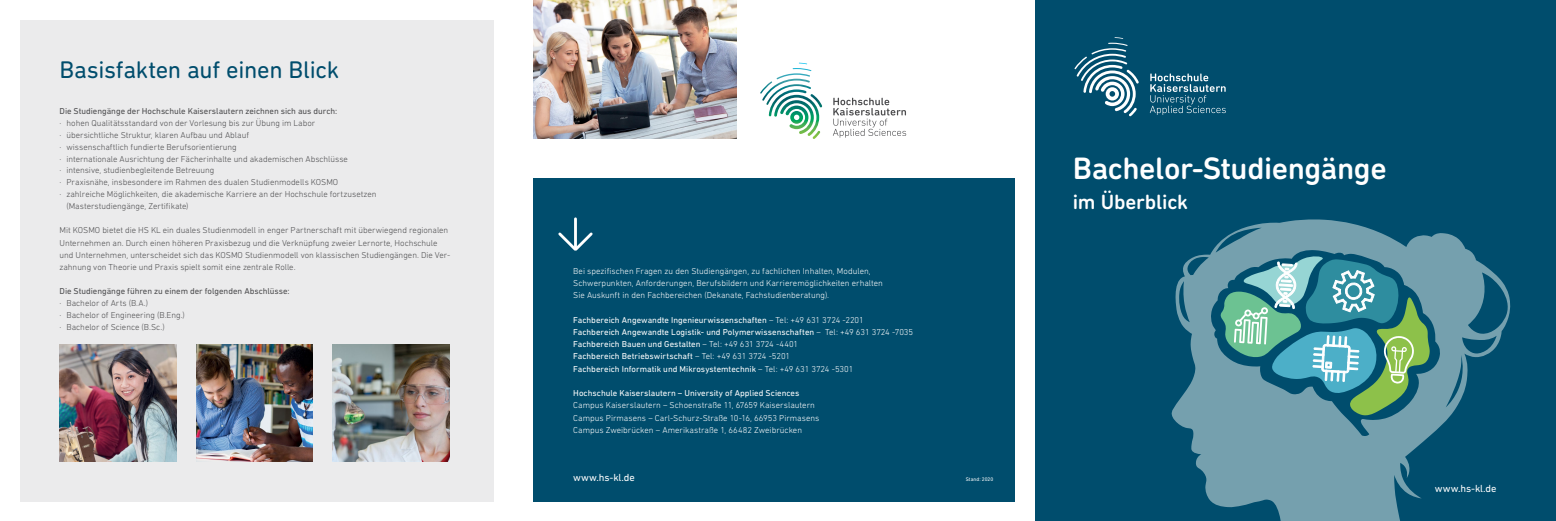
<style>
.page{position:relative;width:1556px;height:521px;background:#fff}
.page>*{position:absolute;margin:0;border:0;box-sizing:border-box;transform-origin:0 0}
.t1{font:500 31.5px "DIN Next Rounded LT Pro";letter-spacing:-.015em;color:#fff}
.t2{font:24.5px "DIN Next Rounded LT Pro";letter-spacing:-.015em;color:#004d6d}
.t3{font:500 21px "DIN Next Rounded LT Pro";letter-spacing:-.01em;color:#fff}
.t4{font:10.5px "DIN Next Rounded LT Pro";letter-spacing:-.01em;color:#fff}
.t5{font:300 8.75px/12.2px "DIN Next Rounded LT Pro";letter-spacing:-.005em;color:#4d4d4f}
.t6{font:300 8.75px/12.2px "DIN Next Rounded LT Pro";color:#fff}
.t7{font:8.75px/12.2px "DIN Next Rounded LT Pro";color:#fff}
.t8{font:8.75px "DIN Next Rounded LT Pro";letter-spacing:-.005em;color:#4d4d4f}
.t9{font:5.25px "DIN Next Rounded LT Pro";letter-spacing:.01em;color:#fff}
.s1{font-weight:300}
</style>
<div class="page">
<div style="left:1035px;top:0;width:520px;height:521px;background:#004d6d"></div>
<div style="left:533px;top:178px;width:481px;height:323px;background:#004d6d"></div>
<img style="left:533px;top:0;width:203px;height:138px">
<svg style="left:760px;top:63px;width:62px;height:73px"></svg>
<svg style="left:833px;top:98px;width:73px;height:40px"></svg>
<svg style="left:1074px;top:37px;width:64px;height:79px"></svg>
<svg style="left:1149px;top:73px;width:76px;height:42px"></svg>
<svg style="left:1171px;top:219px;width:340px;height:302px"></svg>
<hr style="left:574px;top:219px;width:3px;height:28px;background:#fff">
<svg style="left:558px;top:230px;width:35px;height:21px"></svg>
<div style="left:20px;top:20px;width:474px;height:481px;background:#ebebec"></div>
<img style="left:196px;top:345px;width:117px;height:116px">
<img style="left:332px;top:345px;width:117px;height:116px">
<img style="left:60px;top:345px;width:116px;height:116px">
<h2 class="t2" style="left:60px;top:55px;width:281px">Basisfakten auf einen Blick</h2>
<p class="t8" style="left:60px;top:106px;width:279px">Die Studiengänge der Hochschule Kaiserslautern zeichnen sich aus durch:</p>
<p class="t5" style="left:60px;top:117px;width:257px">∙ hohen Qualitätsstandard von der Vorlesung bis zur Übung im Labor</p>
<p class="t5" style="left:60px;top:129px;width:191px">∙ übersichtliche Struktur, klaren Aufbau und Ablauf</p>
<p class="t5" style="left:60px;top:140px;width:179px">∙ wissenschaftlich fundierte Berufsorientierung</p>
<p class="t5" style="left:60px;top:152px;width:290px">∙ internationale Ausrichtung der Fächerinhalte und akademischen Abschlüsse</p>
<p class="t5" style="left:60px;top:164px;width:156px">∙ intensive, studienbegleitende Betreuung</p>
<p class="t5" style="left:60px;top:176px;width:280px">∙ Praxisnähe, insbesondere im Rahmen des dualen Studienmodells KOSMO</p>
<p class="t5" style="left:60px;top:188px;width:318px">∙ zahlreiche Möglichkeiten, die akademische Karriere an der Hochschule fortzusetzen</p>
<p class="t5" style="left:66px;top:200px;width:124px">(Masterstudiengänge, Zertifikate)</p>
<p class="t5" style="left:60px;top:224px;width:391px">Mit KOSMO bietet die HS KL ein duales Studienmodell in enger Partnerschaft mit überwiegend regionalen Unternehmen an. Durch einen höheren Praxisbezug und die Verknüpfung zweier Lernorte, Hochschule und Unternehmen, unterscheidet sich das KOSMO Studienmodell von klassischen Studiengängen. Die Ver&shy;zahnung von Theorie und Praxis spielt somit eine zentrale Rolle.</p>
<p class="t8" style="left:60px;top:286px;width:232px">Die Studiengänge führen zu einem der folgenden Abschlüsse:</p>
<p class="t5" style="left:60px;top:297px;width:127px;line-height:11.8px">∙ Bachelor of Arts (B.A.)<br>∙ Bachelor of Engineering (B.Eng.) ∙ Bachelor of Science (B.Sc.)</p>
<p class="t6" style="left:573px;top:264px;width:311px">Bei spezifischen Fragen zu den Studiengängen, zu fachlichen Inhalten, Modulen,<br>Schwerpunkten, Anforderungen, Berufsbildern und Karrieremöglichkeiten erhalten<br>Sie Auskunft in den Fachbereichen (Dekanate, Fachstudienberatung).</p>
<p class="t7" style="left:573px;top:313px;width:341px">Fachbereich Angewandte Ingenieurwissenschaften <span class="s1">– Tel: +49 631 3724 -2201<br></span>Fachbereich Angewandte Logistik- und Polymerwissenschaften <span class="s1">– Tel: +49 631 3724 -7035<br></span>Fachbereich Bauen und Gestalten <span class="s1">– Tel: +49 631 3724 -4401<br></span>Fachbereich Betriebswirtschaft <span class="s1">– Tel: +49 631 3724 -5201<br></span>Fachbereich Informatik und Mikrosystemtechnik <span class="s1">– Tel: +49 631 3724 -5301</span></p>
<p class="t7" style="left:573px;top:387px;width:228px">Hochschule Kaiserslautern – University of Applied Sciences</p>
<p class="t6" style="left:573px;top:399px;width:248px">Campus Kaiserslautern – Schoenstraße 11, 67659 Kaiserslautern<br>Campus Pirmasens – Carl-Schurz-Straße 10-16, 66953 Pirmasens<br>Campus Zweibrücken – Amerikastraße 1, 66482 Zweibrücken</p>
<p class="t4" style="left:573px;top:472px;width:63px">www.hs-kl.de</p>
<p class="t9" style="left:965px;top:476px;width:29px">Stand: 2020</p>
<h1 class="t1" style="left:1072px;top:150px;width:315px">Bachelor-Studiengänge</h1>
<h3 class="t3" style="left:1072px;top:189px;width:117px">im Überblick</h3>
<p class="t4" style="left:1434px;top:483px;width:63px">www.hs-kl.de</p>
</div>
